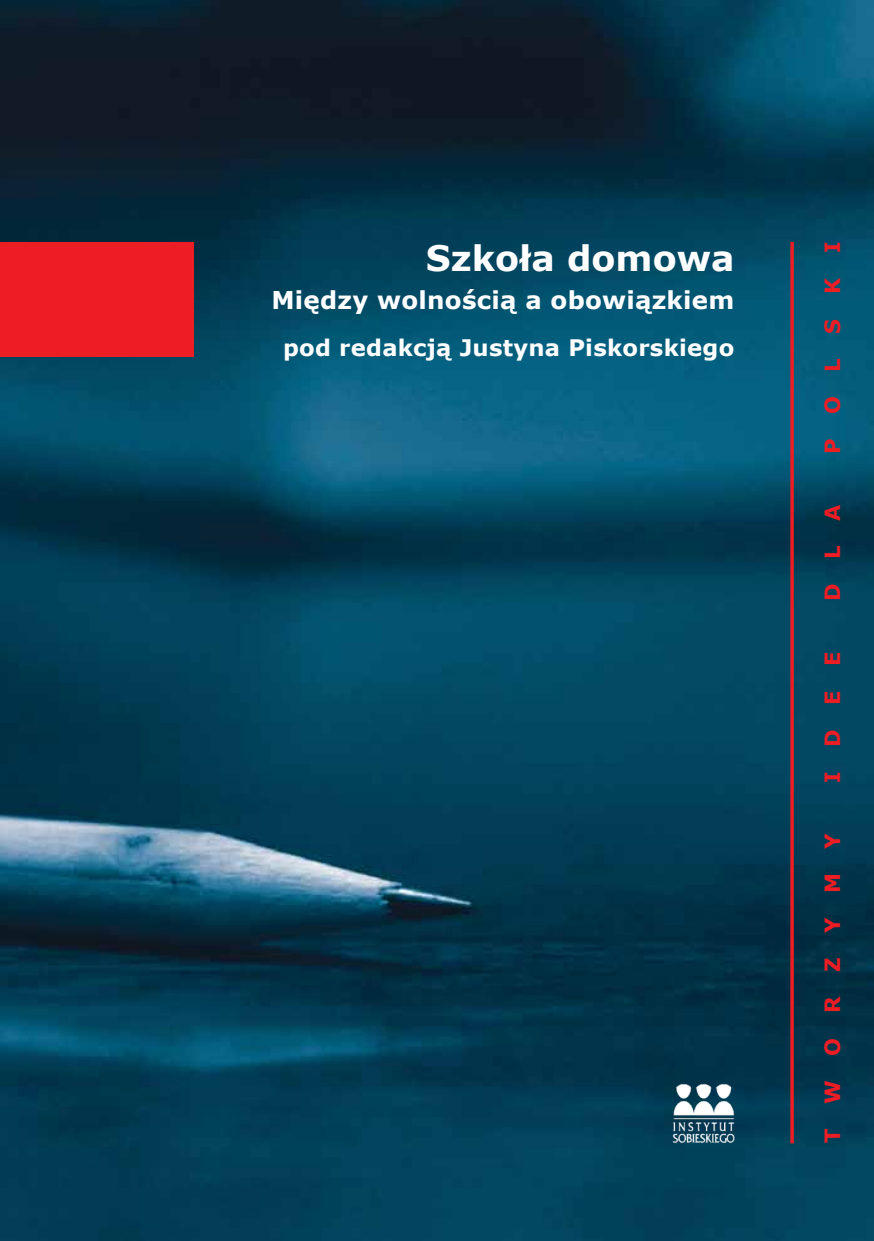
<style>
.page{position:relative;width:874px;height:1241px;background:#fff}
.page>*{position:absolute;margin:0;border:0;box-sizing:border-box;transform-origin:0 0}
.t1{font:700 35px "Verdana";color:#fff}
.t2{font:700 24.5px "Verdana";letter-spacing:.01em;color:#fff}
.t3{font:700 22.75px "Verdana";letter-spacing:.01em;color:#fff}
.t4{font:700 21px "Verdana";letter-spacing:1.17em;color:#ed1d24}
</style>
<div class="page">
<img style="left:0;top:0;width:873px;height:1240px">
<hr style="left:790px;top:242px;width:3px;height:901px;background:#ed1d24">
<div style="left:0;top:242px;width:194px;height:114px;background:#ed1d24"></div>
<img style="left:669px;top:1081px;width:65px;height:62px">
<h1 class="t1" style="left:426px;top:234px;width:310px">Szkoła domowa</h1>
<p class="t2" style="left:271px;top:282px;width:464px">Między wolnością a obowiązkiem</p>
<p class="t3" style="left:283px;top:332px;width:452px">pod redakcją Justyna Piskorskiego</p>
<p class="t4" style="left:817px;top:454px;width:213px;rotate:-90deg">POLSKI</p>
<p class="t4" style="left:817px;top:600px;width:98px;rotate:-90deg">DLA</p>
<p class="t4" style="left:817px;top:782px;width:133px;rotate:-90deg">IDEE</p>
<p class="t4" style="left:817px;top:1142px;width:311px;rotate:-90deg">TWORZYMY</p>
</div>
